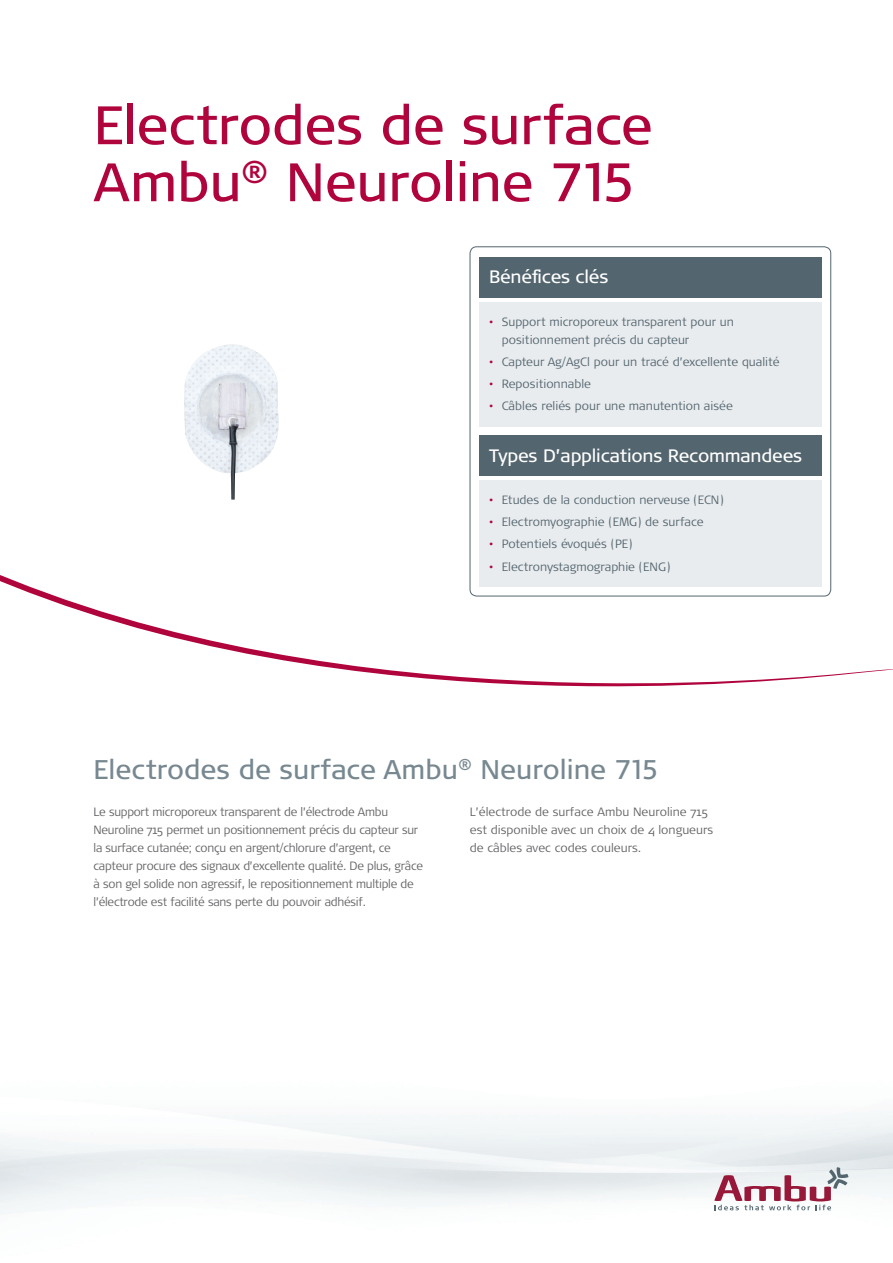
<style>
.page{position:relative;width:893px;height:1263px;background:#fff}
.page>*{position:absolute;margin:0;border:0;box-sizing:border-box;transform-origin:0 0}
.t1{font:54px/57px "Signa OT";letter-spacing:-.01em;color:#b0043d}
.t2{font:27px "Signa OT";color:#778891}
.t3{font:18px "Signa OT";letter-spacing:-.01em;color:#fff}
.t4{font:300 12px/18px "Signa OT";letter-spacing:-.02em;color:#636366}
.t5{font:300 12px/18px "Signa OT";color:#53656e}
.t6{font:300 12px/18px "Signa OT";color:#636366}
.s1{color:#b0043d}
</style>
<div class="page">
<svg style="left:0;top:569px;width:893px;height:117px"></svg>
<img style="left:0;top:1112px;width:893px;height:103px">
<svg style="left:714px;top:1167px;width:134px;height:43px"></svg>
<div style="left:470px;top:247px;width:361px;height:349px;background:#fff;border-radius:7px"></div>
<div style="left:470px;top:247px;width:361px;height:349px;border:1px solid #53656e;border-radius:7px"></div>
<div style="left:479px;top:302px;width:342px;height:124px;background:#e9ecef"></div>
<div style="left:479px;top:480px;width:342px;height:107px;background:#e9ecef"></div>
<div style="left:479px;top:257px;width:342px;height:41px;background:#53656e"></div>
<div style="left:479px;top:435px;width:342px;height:41px;background:#53656e"></div>
<img style="left:184px;top:344px;width:95px;height:156px">
<h1 class="t1" style="left:94px;top:97px;width:560px">Electrodes de surface<br>Ambu<sup>®</sup> Neuroline 715</h1>
<h3 class="t3" style="left:489px;top:267px;width:121px">Bénéfices clés</h3>
<p class="t5" style="left:502px;top:312px;width:234px;text-indent:-13px"><span class="s1">•</span> Support microporeux transparent pour un positionnement précis du capteur</p>
<p class="t5" style="left:489px;top:353px;width:292px"><span class="s1">•</span> Capteur Ag/AgCl pour un tracé d’excellente qualité</p>
<p class="t5" style="left:489px;top:375px;width:103px"><span class="s1">•</span> Repositionnable</p>
<p class="t5" style="left:489px;top:397px;width:245px"><span class="s1">•</span> Câbles reliés pour une manutention aisée</p>
<h3 class="t3" style="left:489px;top:445px;width:315px">Types D’applications Recommandees</h3>
<p class="t5" style="left:489px;top:491px;width:236px"><span class="s1">•</span> Etudes de la conduction nerveuse (ECN)</p>
<p class="t5" style="left:489px;top:513px;width:216px"><span class="s1">•</span> Electromyographie (EMG) de surface</p>
<p class="t5" style="left:489px;top:535px;width:145px"><span class="s1">•</span> Potentiels évoqués (PE)</p>
<p class="t5" style="left:489px;top:557px;width:183px"><span class="s1">•</span> Electronystagmographie (ENG)</p>
<h2 class="t2" style="left:94px;top:754px;width:566px">Electrodes de surface Ambu<sup>®</sup> Neuroline 715</h2>
<p class="t4" style="left:94px;top:803px;width:331px">Le support microporeux transparent de l’électrode Ambu Neuroline 715 permet un positionnement précis du capteur sur la surface cutanée; conçu en argent/chlorure d’argent, ce capteur procure des signaux d’excellente qualité. De plus, grâce à son gel solide non agressif, le repositionnement multiple de l’électrode est facilité sans perte du pouvoir adhésif.</p>
<p class="t6" style="left:470px;top:803px;width:245px">L’électrode de surface Ambu Neuroline 715 est disponible avec un choix de 4 longueurs de câbles avec codes couleurs.</p>
</div>
